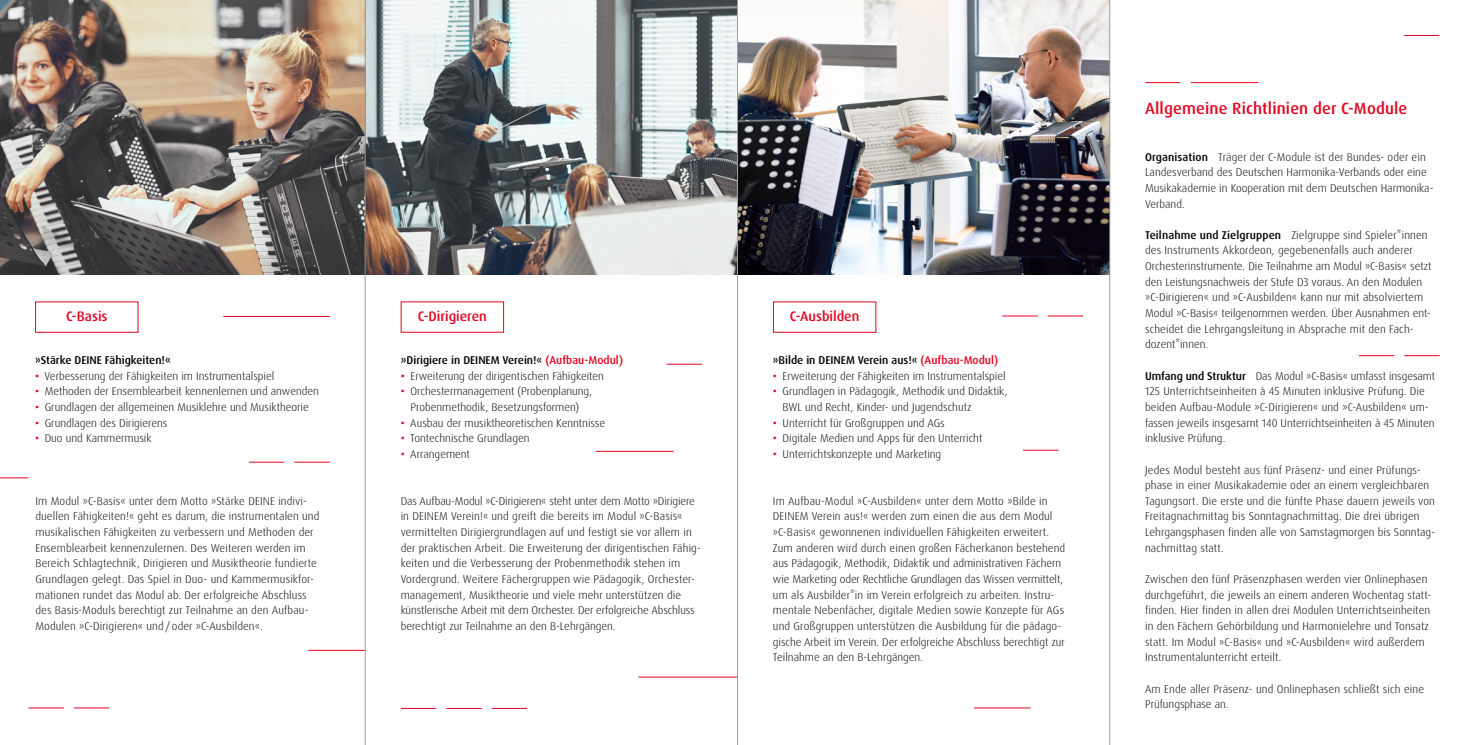
<style>
.page{position:relative;width:1475px;height:745px;background:#fff}
.page>*{position:absolute;margin:0;border:0;box-sizing:border-box;transform-origin:0 0}
.t1{font:500 16.25px "Dax Pro";letter-spacing:.01em;color:#e40521}
.t2{font:500 13.75px "Dax Pro";color:#e40521}
.t3{font:300 11.25px/15.6px "Dax Pro";letter-spacing:.01em;color:#000}
.t4{font:500 11.25px "Dax Pro";color:#000}
.s1{font-weight:500;color:#e40521}
.s2{color:#e40521}
.s3{font-weight:500}
</style>
<div class="page">
<img style="left:0;top:0;width:1109px;height:274px">
<hr style="left:308px;top:649px;width:57px;height:1px;background:#e40521">
<hr style="left:973px;top:707px;width:57px;height:1px;background:#e40521">
<hr style="left:666px;top:364px;width:36px;height:1px;background:#e40521">
<hr style="left:595px;top:451px;width:78px;height:1px;background:#e40521">
<hr style="left:638px;top:676px;width:99px;height:1px;background:#e40521">
<hr style="left:28px;top:707px;width:36px;height:1px;background:#e40521">
<hr style="left:249px;top:461px;width:35px;height:1px;background:#e40521">
<hr style="left:74px;top:707px;width:35px;height:1px;background:#e40521">
<hr style="left:294px;top:461px;width:36px;height:1px;background:#e40521">
<svg style="left:0;top:477px;width:28px;height:1px"></svg>
<hr style="left:223px;top:316px;width:107px;height:1px;background:#e40521">
<hr style="left:1022px;top:449px;width:36px;height:1px;background:#e40521">
<hr style="left:401px;top:707px;width:35px;height:1px;background:#e40521">
<hr style="left:446px;top:707px;width:35px;height:1px;background:#e40521">
<hr style="left:491px;top:707px;width:36px;height:1px;background:#e40521">
<hr style="left:1002px;top:315px;width:35px;height:1px;background:#e40521">
<hr style="left:1047px;top:315px;width:35px;height:1px;background:#e40521">
<hr style="left:1403px;top:35px;width:35px;height:1px;background:#e40521">
<hr style="left:1144px;top:82px;width:35px;height:1px;background:#e40521">
<hr style="left:1190px;top:82px;width:67px;height:1px;background:#e40521">
<hr style="left:1358px;top:355px;width:35px;height:1px;background:#e40521">
<hr style="left:1403px;top:355px;width:36px;height:1px;background:#e40521">
<hr style="left:365px;top:0;width:1px;height:744px;background:#9d9d9c">
<hr style="left:737px;top:0;width:1px;height:744px;background:#9d9d9c">
<hr style="left:1109px;top:0;width:1px;height:744px;background:#9d9d9c">
<p class="t2" style="left:66px;top:307px;width:43px">C-Basis</p>
<p class="t2" style="left:418px;top:307px;width:70px">C-Dirigieren</p>
<p class="t2" style="left:789px;top:307px;width:71px">C-Ausbilden</p>
<p class="t4" style="left:35px;top:352px;width:137px">»Stärke DEINE Fähigkeiten!«</p>
<p class="t3" style="left:35px;top:368px;width:241px"><span class="s1">•</span> Verbesserung der Fähigkeiten im Instrumentalspiel</p>
<p class="t3" style="left:35px;top:383px;width:285px"><span class="s1">•</span> Methoden der Ensemblearbeit kennenlernen und anwenden</p>
<p class="t3" style="left:35px;top:399px;width:275px"><span class="s1">•</span> Grundlagen der allgemeinen Musiklehre und Musiktheorie</p>
<p class="t3" style="left:35px;top:414px;width:134px"><span class="s1">•</span> Grundlagen des Dirigierens</p>
<p class="t3" style="left:35px;top:430px;width:118px"><span class="s1">•</span> Duo und Kammermusik</p>
<p class="t4" style="left:401px;top:352px;width:224px">»Dirigiere in DEINEM Verein!« <span class="s2">(Aufbau-Modul)</span></p>
<p class="t3" style="left:401px;top:368px;width:205px"><span class="s1">•</span> Erweiterung der dirigentischen Fähigkeiten</p>
<p class="t3" style="left:401px;top:383px;width:193px;text-align:center"><span class="s1">•</span> Orchestermanagement (Probenplanung,<br>Probenmethodik, Besetzungsformen)</p>
<p class="t3" style="left:401px;top:414px;width:206px"><span class="s1">•</span> Ausbau der musiktheoretischen Kenntnisse</p>
<p class="t3" style="left:401px;top:430px;width:130px"><span class="s1">•</span> Tontechnische Grundlagen</p>
<p class="t3" style="left:401px;top:446px;width:71px"><span class="s1">•</span> Arrangement</p>
<p class="t4" style="left:772px;top:352px;width:227px">»Bilde in DEINEM Verein aus!« <span class="s2">(Aufbau-Modul)</span></p>
<p class="t3" style="left:772px;top:368px;width:234px"><span class="s1">•</span> Erweiterung der Fähigkeiten im Instrumentalspiel</p>
<p class="t3" style="left:782px;top:383px;width:226px;text-indent:-10px"><span class="s1">•</span> Grundlagen in Pädagogik, Methodik und Didaktik,<br>BWL und Recht, Kinder- und Jugendschutz</p>
<p class="t3" style="left:772px;top:414px;width:173px"><span class="s1">•</span> Unterricht für Großgruppen und AGs</p>
<p class="t3" style="left:772px;top:430px;width:211px"><span class="s1">•</span> Digitale Medien und Apps für den Unterricht</p>
<p class="t3" style="left:772px;top:446px;width:170px"><span class="s1">•</span> Unterrichtskonzepte und Marketing</p>
<p class="t3" style="left:772px;top:493px;width:294px">Im Aufbau-Modul »C-Ausbilden« unter dem Motto »Bilde in DEINEM Verein aus!« werden zum einen die aus dem Modul »C-Basis« gewonnenen individuellen Fähigkeiten erweitert.<br>Zum anderen wird durch einen großen Fächerkanon bestehend aus Pädagogik, Methodik, Didaktik und administrativen Fächern wie Marketing oder Rechtliche Grundlagen das Wissen vermittelt, um als Ausbilder*in im Verein erfolgreich zu arbeiten. Instru&shy;mentale Nebenfächer, digitale Medien sowie Konzepte für AGs und Großgruppen unterstützen die Ausbildung für die pädago&shy;gische Arbeit im Verein. Der erfolgreiche Abschluss berechtigt zur Teilnahme an den B-Lehrgängen.</p>
<p class="t3" style="left:35px;top:493px;width:285px">Im Modul »C-Basis« unter dem Motto »Stärke DEINE indivi&shy;duellen Fähigkeiten!« geht es darum, die instrumentalen und musikalischen Fähigkeiten zu verbessern und Methoden der Ensemblearbeit kennenzulernen. Des Weiteren werden im Bereich Schlagtechnik, Dirigieren und Musiktheorie fundierte Grundlagen gelegt. Das Spiel in Duo- und Kammermusikfor&shy;mationen rundet das Modul ab. Der erfolgreiche Abschluss des Basis-Moduls berechtigt zur Teilnahme an den Aufbau-Modulen »C-Dirigieren« und / oder »C-Ausbilden«.</p>
<p class="t3" style="left:400px;top:493px;width:302px">Das Aufbau-Modul »C-Dirigieren« steht unter dem Motto »Dirigiere in DEINEM Verein!« und greift die bereits im Modul »C-Basis« vermittelten Dirigiergrundlagen auf und festigt sie vor allem in der praktischen Arbeit. Die Erweiterung der dirigentischen Fähig&shy;keiten und die Verbesserung der Probenmethodik stehen im Vordergrund. Weitere Fächergruppen wie Pädagogik, Orchester&shy;management, Musiktheorie und viele mehr unterstützen die künstlerische Arbeit mit dem Orchester. Der erfolgreiche Abschluss berechtigt zur Teilnahme an den B-Lehrgängen.</p>
<h1 class="t1" style="left:1144px;top:97px;width:264px">Allgemeine Richtlinien der C-Module</h1>
<p class="t3" style="left:1144px;top:149px;width:290px"><span class="s3">Organisation</span> Träger der C-Module ist der Bundes- oder ein Landesverband des Deutschen Harmonika-Verbands oder eine Musikakademie in Kooperation mit dem Deutschen Harmonika-Verband.</p>
<p class="t3" style="left:1144px;top:227px;width:288px"><span class="s3">Teilnahme und Zielgruppen</span> Zielgruppe sind Spieler*innen des Instruments Akkordeon, gegebenenfalls auch anderer Orchesterinstrumente. Die Teilnahme am Modul »C-Basis« setzt den Leistungsnachweis der Stufe D3 voraus. An den Modulen »C-Dirigieren« und »C-Ausbilden« kann nur mit absolviertem Modul »C-Basis« teilgenommen werden. Über Ausnahmen ent&shy;scheidet die Lehrgangsleitung in Absprache mit den Fach&shy;dozent*innen.</p>
<p class="t3" style="left:1144px;top:368px;width:292px"><span class="s3">Umfang und Struktur</span> Das Modul »C-Basis« umfasst insgesamt 125 Unterrichtseinheiten à 45 Minuten inklusive Prüfung. Die beiden Aufbau-Module »C-Dirigieren« und »C-Ausbilden« um&shy;fassen jeweils insgesamt 140 Unterrichtseinheiten à 45 Minuten inklusive Prüfung.</p>
<p class="t3" style="left:1144px;top:461px;width:291px">Jedes Modul besteht aus fünf Präsenz- und einer Prüfungs&shy;phase in einer Musikakademie oder an einem vergleichbaren Tagungsort. Die erste und die fünfte Phase dauern jeweils von Freitagnachmittag bis Sonntagnachmittag. Die drei übrigen Lehrgangsphasen finden alle von Samstagmorgen bis Sonntag&shy;nachmittag statt.</p>
<p class="t3" style="left:1144px;top:571px;width:287px">Zwischen den fünf Präsenzphasen werden vier Onlinephasen durchgeführt, die jeweils an einem anderen Wochentag statt&shy;finden. Hier finden in allen drei Modulen Unterrichtseinheiten in den Fächern Gehörbildung und Harmonielehre und Tonsatz statt. Im Modul »C-Basis« und »C-Ausbilden« wird außerdem Instrumentalunterricht erteilt.</p>
<p class="t3" style="left:1144px;top:680px;width:280px">Am Ende aller Präsenz- und Onlinephasen schließt sich eine<br>Prüfungsphase an.</p>
</div>
